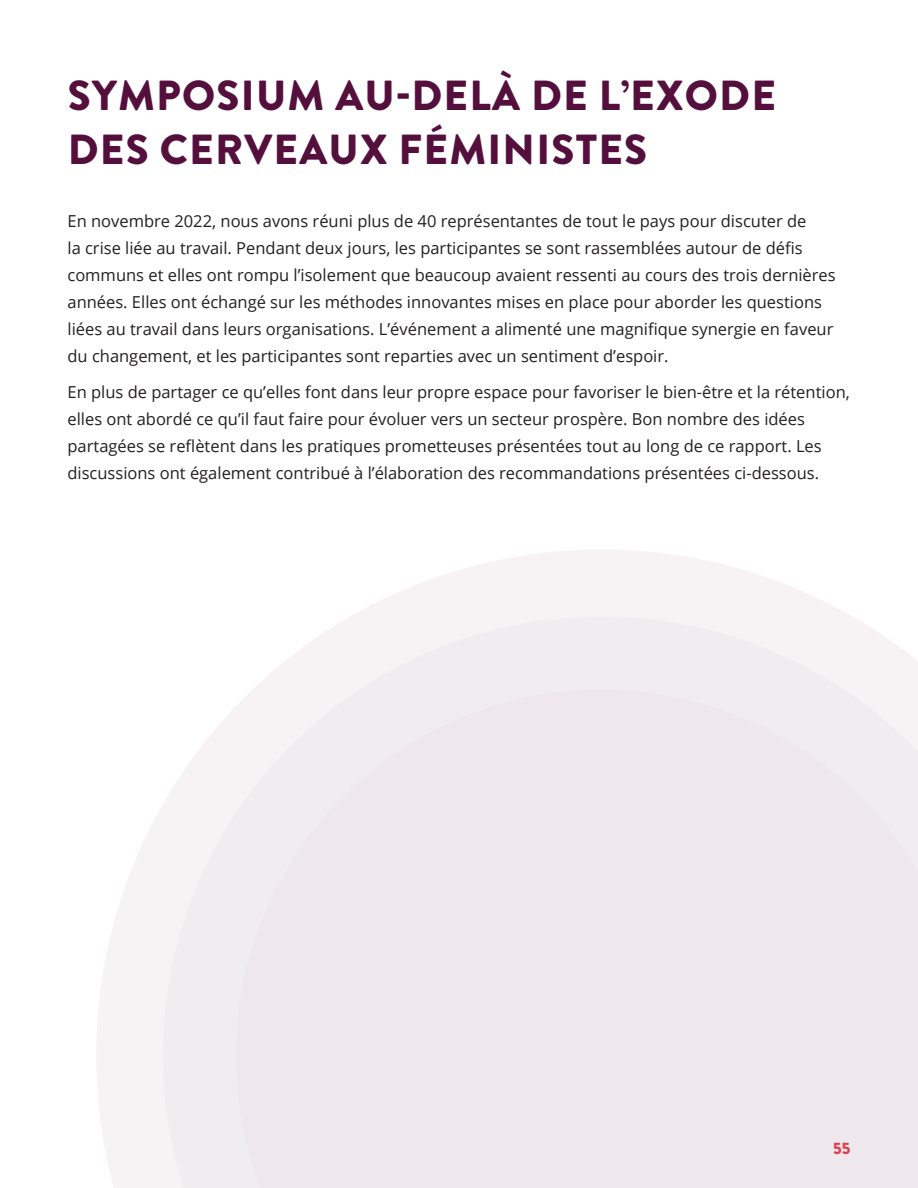
<style>
.page{position:relative;width:918px;height:1188px;background:#fff}
.page>*{position:absolute;margin:0;border:0;box-sizing:border-box;transform-origin:0 0}
.t1{font:900 42px/54px "Brandon Grotesque";letter-spacing:.03em;color:#540f3d}
.Body_copy{font:16.5px/27px "Open Sans";color:#231f20}
.t2{font:900 16.5px "Brandon Grotesque";color:#e03d4a}
</style>
<div class="page">
<svg style="left:97px;top:550px;width:755px;height:638px"></svg>
<svg style="left:163px;top:617px;width:755px;height:571px;fill:#f7f3f5"></svg>
<div style="left:236px;top:690px;width:682px;height:498px;background:#eee7ec"></div>
<h1 class="t1" style="left:68px;top:69px;width:710px">SYMPOSIUM AU-DELÀ DE L’EXODE<br>DES CERVEAUX FÉMINISTES</h1>
<p class="Body_copy" style="left:68px;top:207px;width:770px">En novembre 2022, nous avons réuni plus de 40 représentantes de tout le pays pour discuter de<br>la crise liée au travail. Pendant deux jours, les participantes se sont rassemblées autour de défis communs et elles ont rompu l’isolement que beaucoup avaient ressenti au cours des trois dernières années. Elles ont échangé sur les méthodes innovantes mises en place pour aborder les questions liées au travail dans leurs organisations. L’événement a alimenté une magnifique synergie en faveur du changement, et les participantes sont reparties avec un sentiment d’espoir.</p>
<p class="Body_copy" style="left:68px;top:378px;width:784px">En plus de partager ce qu’elles font dans leur propre espace pour favoriser le bien-être et la rétention, elles ont abordé ce qu’il faut faire pour évoluer vers un secteur prospère. Bon nombre des idées partagées se reflètent dans les pratiques prometteuses présentées tout au long de ce rapport. Les discussions ont également contribué à l’élaboration des recommandations présentées ci-dessous.</p>
<p class="t2" style="left:833px;top:1137px;width:19px">55</p>
</div>
